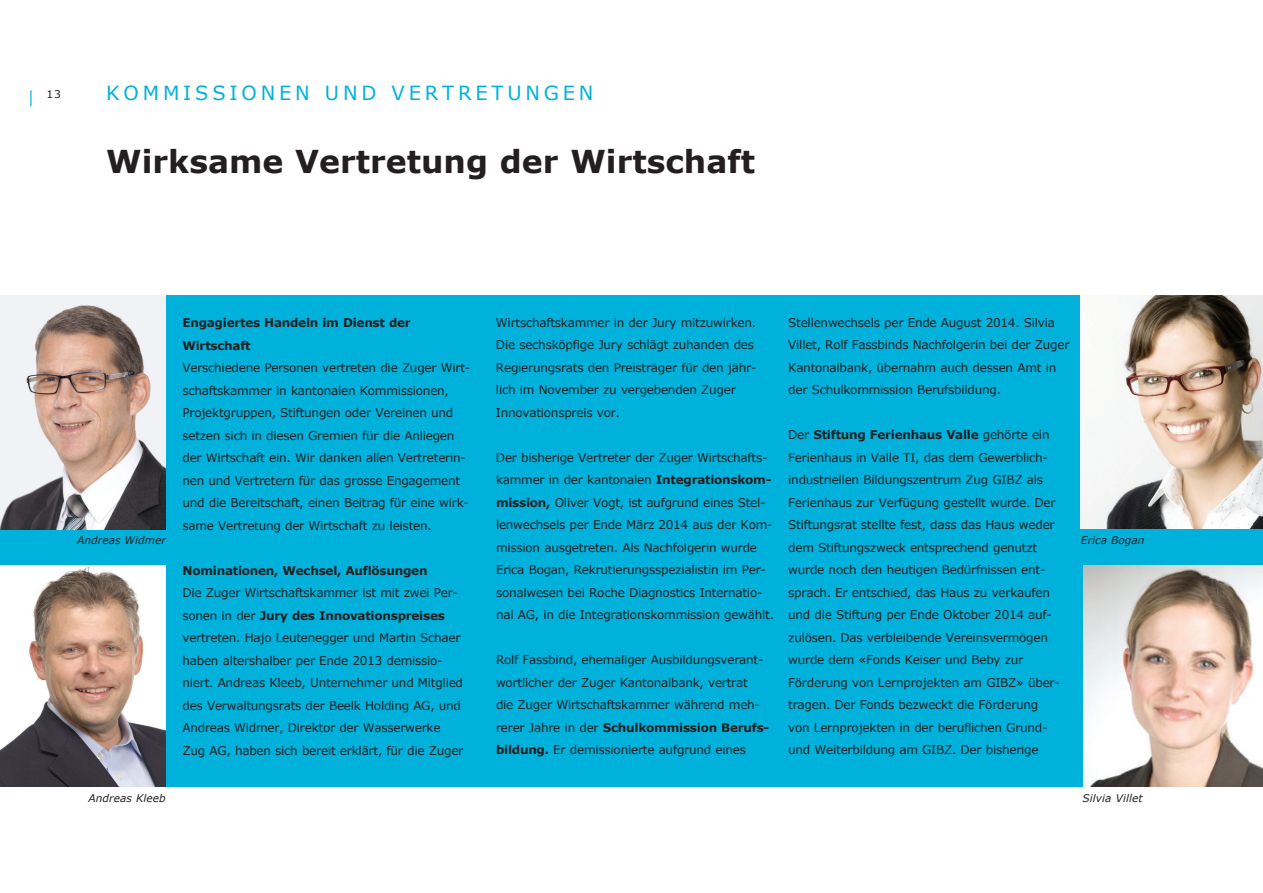
<style>
.page{position:relative;width:1263px;height:893px;background:#fff}
.page>*{position:absolute;margin:0;border:0;box-sizing:border-box;transform-origin:0 0}
.t1{font:700 31.5px "Verdana";color:#231f20}
.t2{font:19.5px "Verdana";letter-spacing:.195em;color:#00b1dc}
.t3{font:12px/22.5px "Verdana";letter-spacing:-.02em;color:#231f20}
.t4{font:700 12px/22.5px "Verdana";letter-spacing:-.02em;color:#231f20}
.t5{font:10.65px "Verdana";color:#231f20}
.t6{font:italic 10.5px "Verdana";letter-spacing:.01em;color:#231f20}
.s1{font-weight:700}
</style>
<div class="page">
<div style="left:0;top:296px;width:1263px;height:491px;background:#00b1dc"></div>
<svg style="left:30px;top:90px;width:2px;height:16px"></svg>
<img style="left:0;top:296px;width:166px;height:233px">
<img style="left:0;top:566px;width:166px;height:221px">
<img style="left:1080px;top:296px;width:183px;height:233px">
<img style="left:1083px;top:566px;width:180px;height:221px">
<p class="t5" style="left:46px;top:88px;width:16px">13</p>
<h2 class="t2" style="left:106px;top:80px;width:489px">Komm issionen u nd Vertretu ng en</h2>
<h1 class="t1" style="left:106px;top:141px;width:650px">Wirksame Vertretung der Wirtschaft</h1>
<p class="t6" style="left:77px;top:533px;width:90px">Andreas Widmer</p>
<p class="t6" style="left:88px;top:792px;width:79px">Andreas Kleeb</p>
<p class="t4" style="left:182px;top:311px;width:230px">Engagiertes Handeln im Dienst der<br>Wirtschaft</p>
<p class="t3" style="left:182px;top:356px;width:289px">Verschiedene Personen vertreten die Zuger Wirt&shy;schaftskammer in kantonalen Kommissionen, Projektgruppen, Stiftungen oder Vereinen und setzen sich in diesen Gremien für die Anliegen der Wirtschaft ein. Wir danken allen Vertreterin&shy;nen und Vertretern für das grosse Engagement und die Bereitschaft, einen Beitrag für eine wirk&shy;same Vertretung der Wirtschaft zu leisten.</p>
<p class="t4" style="left:182px;top:559px;width:247px">Nominationen, Wechsel, Auflösungen</p>
<p class="t3" style="left:182px;top:581px;width:282px">Die Zuger Wirtschaftskammer ist mit zwei Per&shy;sonen in der <span class="s1">Jury des Innovationspreises </span>vertreten. Hajo Leutenegger und Martin Schaer haben altershalber per Ende 2013 demissio&shy;niert. Andreas Kleeb, Unternehmer und Mitglied des Verwaltungsrats der Beelk Holding AG, und Andreas Widmer, Direktor der Wasserwerke Zug AG, haben sich bereit erklärt, für die Zuger</p>
<p class="t3" style="left:496px;top:311px;width:262px">Wirtschaftskammer in der Jury mitzuwirken.<br>Die sechsköpfige Jury schlägt zuhanden des Regierungsrats den Preisträger für den jähr&shy;lich im November zu vergebenden Zuger Innovationspreis vor.</p>
<p class="t3" style="left:496px;top:446px;width:280px">Der bisherige Vertreter der Zuger Wirtschafts&shy;kammer in der kantonalen <span class="s1">Integrationskom&shy;mission,</span> Oliver Vogt, ist aufgrund eines Stel&shy;lenwechsels per Ende März 2014 aus der Kom&shy;mission ausgetreten. Als Nachfolgerin wurde Erica Bogan, Rekrutierungsspezialistin im Per&shy;sonalwesen bei Roche Diagnostics Internatio&shy;nal AG, in die Integrationskommission gewählt.</p>
<p class="t3" style="left:496px;top:648px;width:275px">Rolf Fassbind, ehemaliger Ausbildungsverant&shy;wortlicher der Zuger Kantonalbank, vertrat<br>die Zuger Wirtschaftskammer während meh&shy;rerer Jahre in der <span class="s1">Schulkommission Berufs&shy;bildung.</span> Er demissionierte aufgrund eines</p>
<p class="t3" style="left:788px;top:311px;width:283px">Stellenwechsels per Ende August 2014. Silvia Villet, Rolf Fassbinds Nachfolgerin bei der Zuger Kantonalbank, übernahm auch dessen Amt in der Schulkommission Berufsbildung.</p>
<p class="t3" style="left:788px;top:423px;width:263px">Der <span class="s1">Stiftung Ferienhaus Valle</span> gehörte ein<br>Ferienhaus in Valle TI, das dem Gewerblich&shy;industriellen Bildungszentrum Zug GIBZ</p>
<p class="t3" style="left:788px;top:468px;width:273px;text-indent:239px">als Ferienhaus zur Verfügung gestellt wurde. Der Stiftungsrat stellte fest, dass das Haus weder dem Stiftungszweck entsprechend genutzt wurde noch den heutigen Bedürfnissen ent&shy;sprach. Er entschied, das Haus zu verkaufen und die Stiftung per Ende Oktober 2014 auf&shy;zulösen. Das verbleibende Vereinsvermögen wurde dem «Fonds Keiser und Beby zur Förderung von Lernprojekten am GIBZ» über&shy;tragen. Der Fonds bezweckt die Förderung von Lernprojekten in der beruflichen Grund&shy;und Weiterbildung am GIBZ . Der bisherige</p>
<p class="t6" style="left:1081px;top:533px;width:65px">Erica Bogan</p>
<p class="t6" style="left:1083px;top:792px;width:61px">Silvia Villet</p>
</div>
